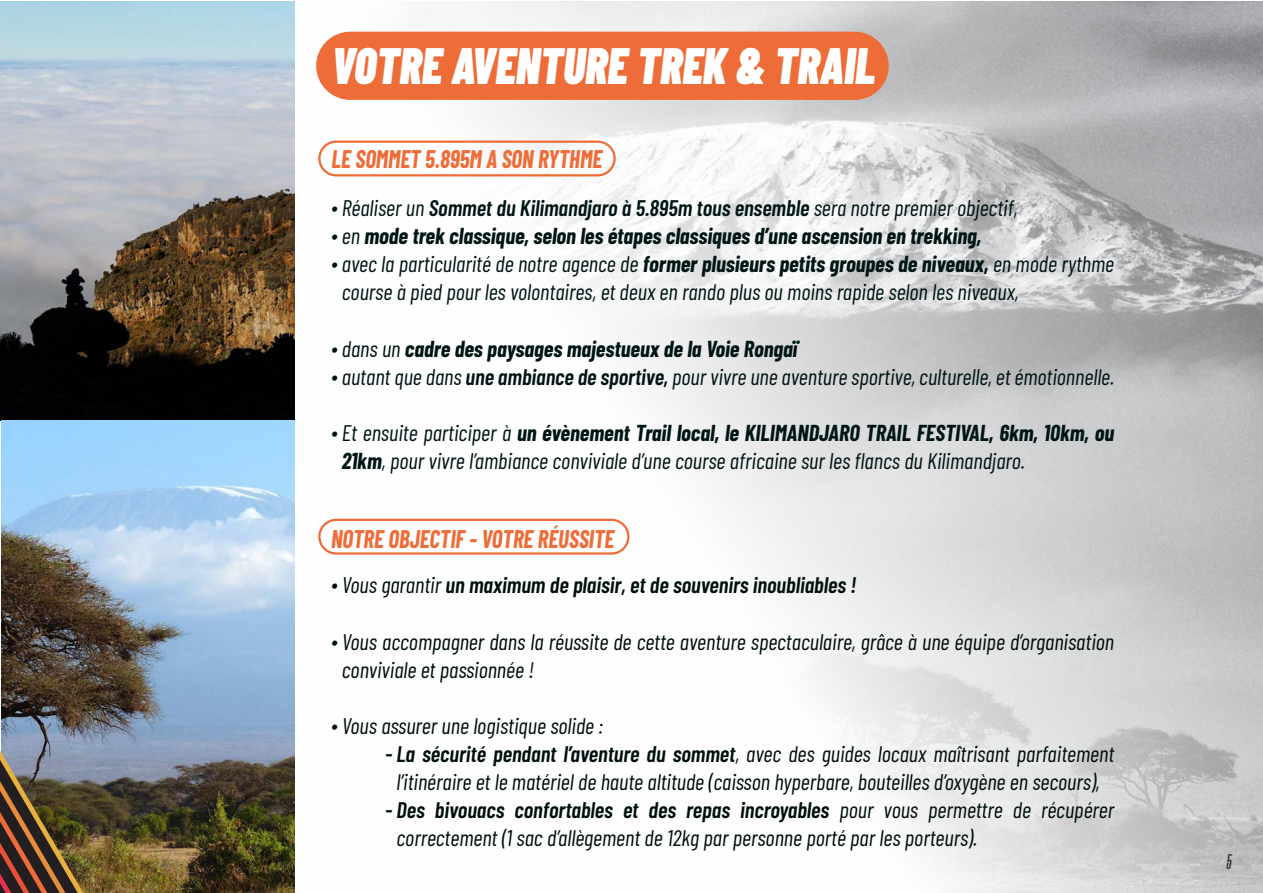
<style>
.page{position:relative;width:1263px;height:893px;background:#fff}
.page>*{position:absolute;margin:0;border:0;box-sizing:border-box;transform-origin:0 0}
.t1{font:italic 900 51px "Barlow Condensed";color:#fff;scale:.93 1}
.t2{font:italic 700 24.9px "Barlow Condensed";color:#ee6c38;scale:.93 1}
.t3{font:italic 22.5px/28px "Barlow Condensed";color:#000f0d}
.t4{font:italic 22.5px/28px "Barlow Condensed";color:#001514}
.t5{font:italic 700 22.5px "Barlow Condensed";color:#001514}
.t6{font:italic 600 22.5px "Barlow Condensed";color:#001514}
.t7{font:italic 600 22.5px "Barlow Condensed";color:#000f0d}
.t8{font:italic 600 21px "Morganite";color:#231f20}
.s1{font-weight:400}
.s2{font-weight:700}
.s3{font-weight:600}
</style>
<div class="page">
<img style="left:294px;top:2px;width:969px;height:891px">
<img style="left:0;top:2px;width:294px;height:418px">
<div style="left:316px;top:32px;width:573px;height:68px;background:#ee6c38;border-radius:34px"></div>
<img style="left:2px;top:420px;width:292px;height:473px">
<div style="left:318px;top:141px;width:298px;height:35px;border:2px solid #ee6c38;border-radius:17px"></div>
<div style="left:318px;top:519px;width:311px;height:36px;border:2px solid #ee6c38;border-radius:17px"></div>
<img style="left:0;top:750px;width:83px;height:143px">
<p class="t1" style="left:331px;top:30px;width:587px">VOTRE AVENTURE TREK &amp; TRAIL</p>
<p class="t2" style="left:331px;top:141px;width:293px">LE SOMMET 5.895M A SON RYTHME</p>
<p class="t6" style="left:331px;top:192px;width:688px"><span class="s1">∙ Réaliser un</span> Sommet du Kilimandjaro à 5.895m tous ensemble <span class="s1">sera notre premier objectif,</span></p>
<p class="t5" style="left:331px;top:220px;width:652px"><span class="s1">∙ en</span> mode trek classique, selon les étapes classiques d’une ascension en trekking,</p>
<p class="t4" style="left:342px;top:248px;width:774px;text-indent:-11px">∙ avec la particularité de notre agence de <span class="s2">former plusieurs petits groupes de niveaux,</span> en mode rythme course à pied pour les volontaires, et deux en rando plus ou moins rapide selon les niveaux,</p>
<p class="t5" style="left:331px;top:332px;width:467px"><span class="s1">∙ dans un</span> cadre des paysages majestueux de la Voie Rongaï</p>
<p class="t4" style="left:331px;top:361px;width:785px">∙ autant que dans <span class="s3">une ambiance de sportive,</span> pour vivre une aventure sportive, culturelle, et émotionnelle.</p>
<p class="t4" style="left:342px;top:417px;width:774px;text-indent:-11px">∙ Et ensuite participer à <span class="s2">un évènement Trail local, le KILIMANDJARO TRAIL FESTIVAL, 6km, 10km, ou<br>21km</span>, pour vivre l’ambiance conviviale d’une course africaine sur les flancs du Kilimandjaro.</p>
<p class="t2" style="left:331px;top:522px;width:306px">NOTRE OBJECTIF - VOTRE RÉUSSITE</p>
<p class="t7" style="left:331px;top:569px;width:527px"><span class="s1">∙ Vous garantir</span> un maximum de plaisir, et de souvenirs inoubliables !</p>
<p class="t3" style="left:342px;top:626px;width:774px;text-indent:-11px">∙ Vous accompagner dans la réussite de cette aventure spectaculaire, grâce à une équipe d’organisation conviviale et passionnée !</p>
<p class="t3" style="left:331px;top:710px;width:274px">∙ Vous assurer une logistique solide :</p>
<p class="t3" style="left:385px;top:738px;width:731px;text-align:center"><span class="s3">- La sécurité pendant l’aventure du sommet</span>, avec des guides locaux maîtrisant parfaitement l’itinéraire et le matériel de haute altitude (caisson hyperbare, bouteilles d’oxygène en secours),</p>
<p class="t3" style="left:396px;top:794px;width:719px;text-indent:-11px"><span class="s3">- Des bivouacs confortables et des repas incroyables</span> pour vous permettre de récupérer correctement (1 sac d’allègement de 12kg par personne porté par les porteurs).</p>
<p class="t8" style="left:1227px;top:851px;width:6px">5</p>
</div>
